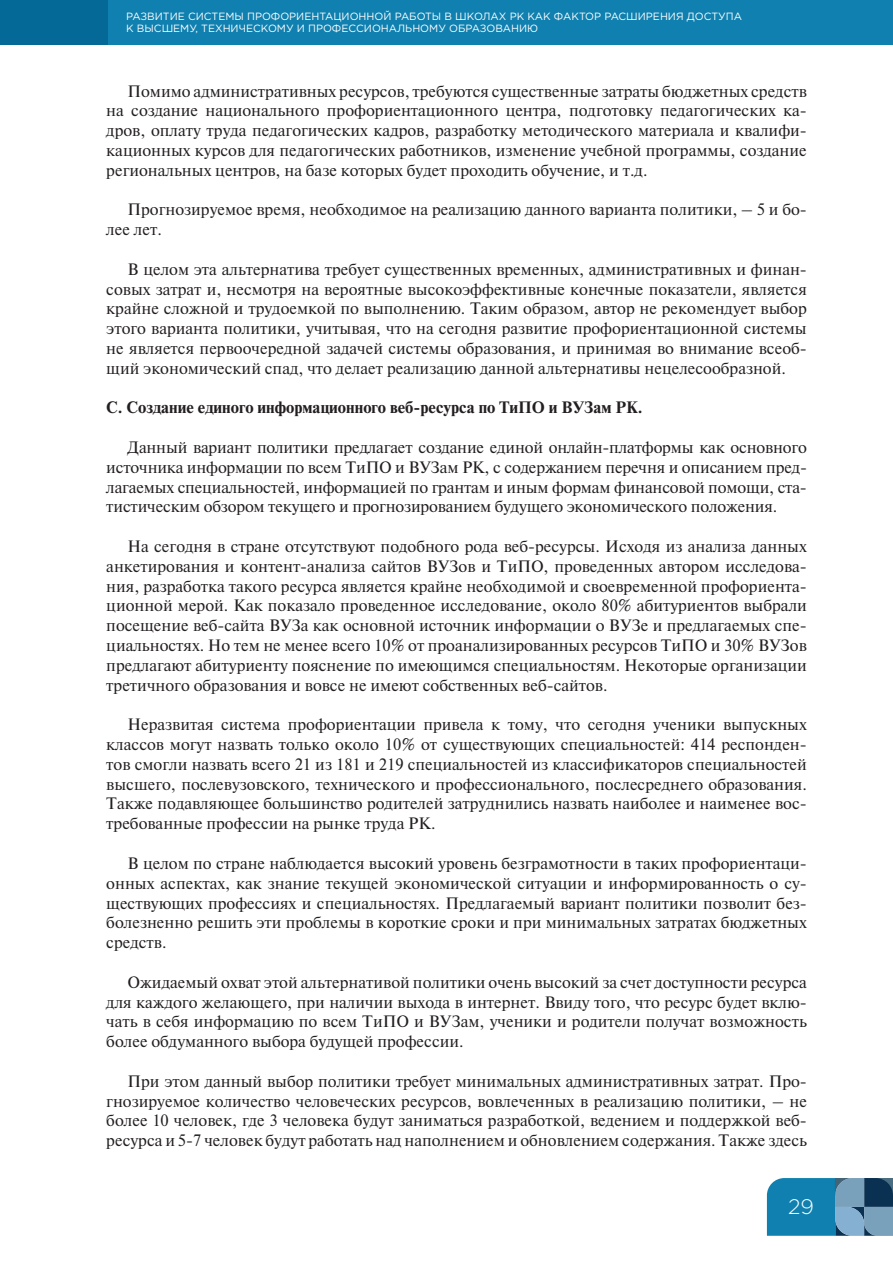
<style>
.page{position:relative;width:893px;height:1263px;background:#fff}
.page>*{position:absolute;margin:0;border:0;box-sizing:border-box;transform-origin:0 0}
.t1{font:300 21px "Gotham Pro";color:#fff}
.t2{font:16.5px/19.8px "DS Times";color:#231f20;text-align:justify}
.t3{font:700 16.5px "DS Times";color:#231f20}
.t4{font:10.5px/12.6px "Gotham Pro";color:#fff}
</style>
<div class="page">
<svg style="left:767px;top:1178px;width:126px;height:58px"></svg>
<div style="left:0;top:0;width:893px;height:45px;background:#0f80af"></div>
<div style="left:0;top:0;width:107px;height:45px;background:#056998"></div>
<p class="t4" style="left:126px;top:10px;width:617px">РАЗВИТИЕ СИСТЕМЫ ПРОФОРИЕНТАЦИОННОЙ РАБОТЫ В ШКОЛАХ РК КАК ФАКТОР РАСШИРЕНИЯ ДОСТУПА<br>К ВЫСШЕМУ, ТЕХНИЧЕСКОМУ И ПРОФЕССИОНАЛЬНОМУ ОБРАЗОВАНИЮ</p>
<p class="t2" style="left:106px;top:81px;width:702px;text-indent:21px">Помимо административных ресурсов, требуются существенные затраты бюджетных средств на создание национального профориентационного центра, подготовку педагогических ка&shy;дров, оплату труда педагогических кадров, разработку методического материала и квалифи&shy;кационных курсов для педагогических работников, изменение учебной программы, создание региональных центров, на базе которых будет проходить обучение, и т.д.</p>
<p class="t2" style="left:106px;top:200px;width:702px;text-indent:21px">Прогнозируемое время, необходимое на реализацию данного варианта политики, – 5 и бо&shy;лее лет.</p>
<p class="t2" style="left:106px;top:259px;width:702px;text-indent:21px">В целом эта альтернатива требует существенных временных, административных и финан&shy;совых затрат и, несмотря на вероятные высокоэффективные конечные показатели, является крайне сложной и трудоемкой по выполнению. Таким образом, автор не рекомендует выбор этого варианта политики, учитывая, что на сегодня развитие профориентационной системы не является первоочередной задачей системы образования, и принимая во внимание всеоб&shy;щий экономический спад, что делает реализацию данной альтернативы нецелесообразной.</p>
<p class="t3" style="left:106px;top:398px;width:538px">С. Создание единого информационного веб-ресурса по ТиПО и ВУЗам РК.</p>
<p class="t2" style="left:106px;top:438px;width:702px;text-indent:21px">Данный вариант политики предлагает создание единой онлайн-платформы как основного источника информации по всем ТиПО и ВУЗам РК, с содержанием перечня и описанием пред&shy;лагаемых специальностей, информацией по грантам и иным формам финансовой помощи, ста&shy;тистическим обзором текущего и прогнозированием будущего экономического положения.</p>
<p class="t2" style="left:106px;top:537px;width:702px;text-indent:21px">На сегодня в стране отсутствуют подобного рода веб-ресурсы. Исходя из анализа данных анкетирования и контент-анализа сайтов ВУЗов и ТиПО, проведенных автором исследова&shy;ния, разработка такого ресурса является крайне необходимой и своевременной профориента&shy;ционной мерой. Как показало проведенное исследование, около 80% абитуриентов выбрали посещение веб-сайта ВУЗа как основной источник информации о ВУЗе и предлагаемых спе&shy;циальностях. Но тем не менее всего 10% от проанализированных ресурсов ТиПО и 30% ВУЗов предлагают абитуриенту пояснение по имеющимся специальностям. Некоторые организации третичного образования и вовсе не имеют собственных веб-сайтов.</p>
<p class="t2" style="left:106px;top:715px;width:702px;text-indent:21px">Неразвитая система профориентации привела к тому, что сегодня ученики выпускных классов могут назвать только около 10% от существующих специальностей: 414 респонден&shy;тов смогли назвать всего 21 из 181 и 219 специальностей из классификаторов специальностей высшего, послевузовского, технического и профессионального, послесреднего образования.<br>Также подавляющее большинство родителей затруднились назвать наиболее и наименее вос&shy;требованные профессии на рынке труда РК.</p>
<p class="t2" style="left:106px;top:853px;width:702px;text-indent:21px">В целом по стране наблюдается высокий уровень безграмотности в таких профориентаци&shy;онных аспектах, как знание текущей экономической ситуации и информированность о су&shy;ществующих профессиях и специальностях. Предлагаемый вариант политики позволит без&shy;болезненно решить эти проблемы в короткие сроки и при минимальных затратах бюджетных средств.</p>
<p class="t2" style="left:106px;top:972px;width:702px;text-indent:21px">Ожидаемый охват этой альтернативой политики очень высокий за счет доступности ресурса для каждого желающего, при наличии выхода в интернет. Ввиду того, что ресурс будет вклю&shy;чать в себя информацию по всем ТиПО и ВУЗам, ученики и родители получат возможность более обдуманного выбора будущей профессии.</p>
<p class="t2" style="left:106px;top:1071px;width:702px;text-indent:21px">При этом данный выбор политики требует минимальных административных затрат. Про&shy;гнозируемое количество человеческих ресурсов, вовлеченных в реализацию политики, – не более 10 человек, где 3 человека будут заниматься разработкой, ведением и поддержкой веб&shy;ресурса и 5-7 человек будут работать над наполнением и обновлением содержания. Также здесь</p>
<p class="t1" style="left:788px;top:1195px;width:27px">29</p>
</div>
